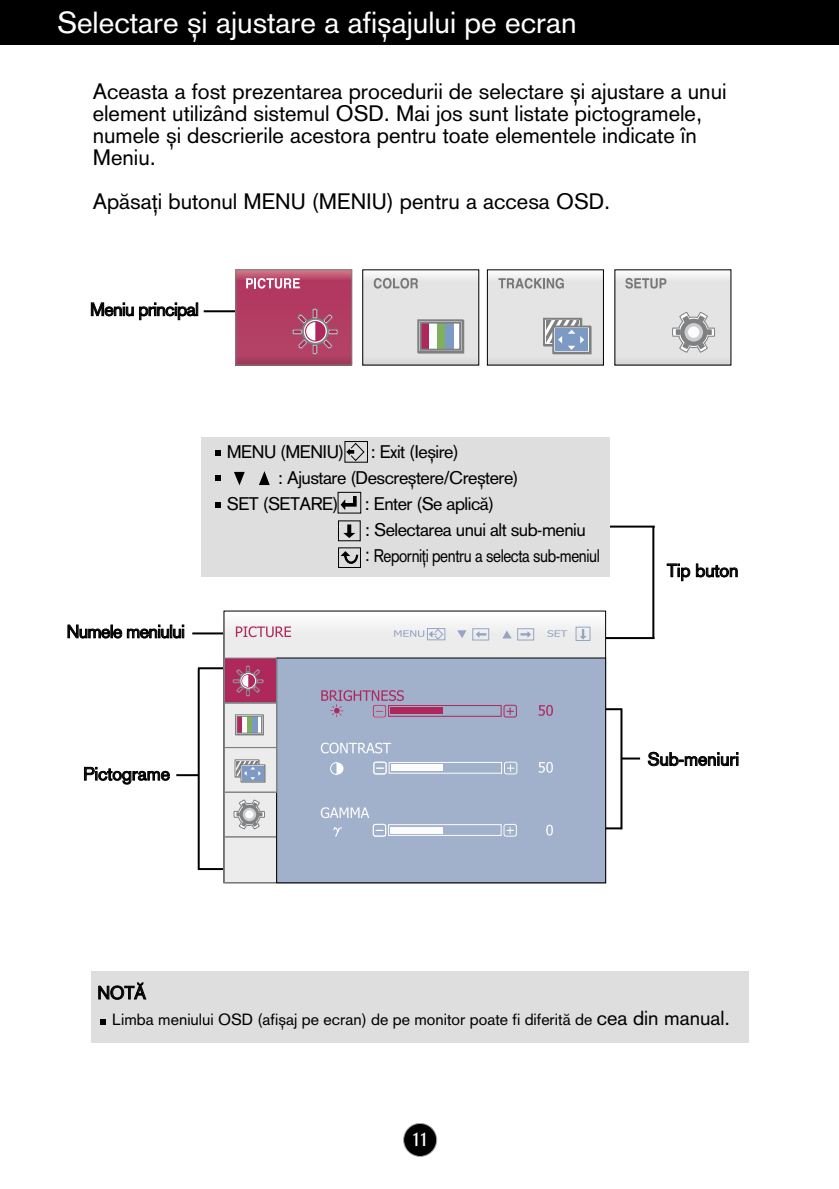
<style>
.page{position:relative;width:839px;height:1189px;background:#fff}
.page>*{position:absolute;margin:0;border:0;box-sizing:border-box;transform-origin:0 0}
.t1{font:30px "Akzid Gro Rom East";color:#fff}
.t2{font:22px/22px "Akzid Gro Rom East";color:#000}
.t3{font:700 20px "Optima";color:#fff;scale:.7 1}
.t4{font:18px/25.8px "Akzid Gro Rom East";letter-spacing:-.03em;color:#000}
.t5{font:18px "Akzid Gro Rom East";letter-spacing:-.005em;color:#000}
.t6{font:16px "Akzid Gro Rom East";color:#000}
.s1{font-family:"Helvetica"}
.s2{font-size:20px}
</style>
<div class="page">
<div style="left:403px;top:1123px;width:33px;height:33px;background:#000;border-radius:50%"></div>
<div style="left:403px;top:1123px;width:34px;height:34px;border:2px solid #a5a5a5;border-radius:50%"></div>
<div style="left:0;top:0;width:839px;height:45px;background:#000"></div>
<div style="left:91px;top:971px;width:657px;height:71px;background:#dedede"></div>
<svg style="left:100px;top:1019px;width:6px;height:6px"></svg>
<hr style="left:620px;top:708px;width:2px;height:121px;background:#000">
<hr style="left:594px;top:708px;width:27px;height:2px;background:#000">
<svg style="left:622px;top:757px;width:18px;height:2px"></svg>
<hr style="left:594px;top:827px;width:27px;height:2px;background:#000">
<hr style="left:652px;top:526px;width:2px;height:112px;background:#000">
<hr style="left:602px;top:525px;width:52px;height:2px;background:#000">
<hr style="left:604px;top:637px;width:50px;height:2px;background:#000">
<hr style="left:198px;top:668px;width:2px;height:201px;background:#000">
<hr style="left:198px;top:667px;width:26px;height:2px;background:#000">
<hr style="left:176px;top:774px;width:23px;height:2px;background:#000">
<hr style="left:198px;top:868px;width:26px;height:2px;background:#000">
<hr style="left:192px;top:632px;width:52px;height:2px;background:#000">
<hr style="left:204px;top:310px;width:49px;height:2px;background:#000">
<div style="left:225px;top:624px;width:379px;height:257px;background:#ebeceb"></div>
<div style="left:224px;top:791px;width:53px;height:46px;border:1px solid #7e8081"></div>
<svg style="left:234px;top:799px;width:31px;height:30px"></svg>
<svg style="left:239px;top:804px;width:20px;height:20px"></svg>
<svg style="left:243px;top:808px;width:13px;height:13px"></svg>
<div style="left:245px;top:810px;width:8px;height:8px;background:#fcfcfc;border-radius:50%"></div>
<div style="left:224px;top:836px;width:53px;height:47px;border:1px solid #7e8081"></div>
<div style="left:277px;top:658px;width:328px;height:224px;background:#a1b0cb"></div>
<div style="left:276px;top:657px;width:330px;height:226px;border:1px solid #000"></div>
<svg style="left:321px;top:742px;width:70px;height:11px"></svg>
<svg style="left:236px;top:626px;width:55px;height:11px"></svg>
<svg style="left:321px;top:690px;width:196px;height:28px"></svg>
<svg style="left:373px;top:761px;width:145px;height:14px"></svg>
<svg style="left:538px;top:705px;width:15px;height:11px"></svg>
<svg style="left:538px;top:762px;width:15px;height:11px"></svg>
<svg style="left:546px;top:824px;width:7px;height:11px"></svg>
<svg style="left:330px;top:762px;width:13px;height:13px"></svg>
<svg style="left:321px;top:807px;width:196px;height:30px"></svg>
<svg style="left:223px;top:657px;width:54px;height:136px"></svg>
<svg style="left:547px;top:630px;width:20px;height:7px"></svg>
<div style="left:472px;top:628px;width:17px;height:12px;border:1px solid #96a5c4"></div>
<svg style="left:475px;top:630px;width:11px;height:9px"></svg>
<div style="left:517px;top:628px;width:17px;height:12px;border:1px solid #96a5c4"></div>
<svg style="left:520px;top:630px;width:11px;height:8px"></svg>
<svg style="left:579px;top:629px;width:8px;height:10px"></svg>
<div style="left:427px;top:628px;width:18px;height:12px;border:1px solid #96a5c4"></div>
<svg style="left:394px;top:628px;width:50px;height:12px"></svg>
<div style="left:575px;top:627px;width:15px;height:14px;border:1px solid #96a5c4"></div>
<svg style="left:502px;top:630px;width:10px;height:8px"></svg>
<svg style="left:457px;top:630px;width:9px;height:8px"></svg>
<div style="left:202px;top:438px;width:408px;height:139px;background:#dedede"></div>
<svg style="left:215px;top:502px;width:6px;height:5px"></svg>
<svg style="left:215px;top:475px;width:6px;height:6px"></svg>
<svg style="left:215px;top:450px;width:6px;height:5px"></svg>
<div style="left:344px;top:441px;width:24px;height:21px;border:1px solid #000"></div>
<svg style="left:346px;top:442px;width:19px;height:19px"></svg>
<div style="left:338px;top:492px;width:23px;height:21px;border:1px solid #000"></div>
<svg style="left:340px;top:496px;width:17px;height:14px"></svg>
<svg style="left:343px;top:524px;width:12px;height:14px"></svg>
<div style="left:338px;top:547px;width:23px;height:21px;border:1px solid #000"></div>
<svg style="left:340px;top:551px;width:19px;height:13px"></svg>
<svg style="left:234px;top:472px;width:11px;height:13px"></svg>
<svg style="left:259px;top:471px;width:11px;height:14px"></svg>
<svg style="left:237px;top:271px;width:113px;height:92px"></svg>
<div style="left:235px;top:269px;width:117px;height:96px;border:1px solid #7e8081"></div>
<svg style="left:291px;top:308px;width:48px;height:47px"></svg>
<svg style="left:364px;top:275px;width:113px;height:88px"></svg>
<div style="left:487px;top:270px;width:116px;height:95px;background:linear-gradient(to bottom,#ececec,#d8d8d8)"></div>
<div style="left:615px;top:270px;width:116px;height:95px;background:linear-gradient(to bottom,#eaeaea,#e0e0e0)"></div>
<svg style="left:672px;top:311px;width:43px;height:42px"></svg>
<div style="left:680px;top:319px;width:27px;height:27px;background:#7e8081;border-radius:50%"></div>
<div style="left:684px;top:323px;width:19px;height:18px;background:#cecdd0;border-radius:50%"></div>
<div style="left:688px;top:326px;width:11px;height:12px;background:#fcfcfc;border-radius:50%"></div>
<div style="left:418px;top:320px;width:46px;height:33px;border:2px solid #7e8081"></div>
<div style="left:417px;top:319px;width:46px;height:34px;border:2px solid #7e8081"></div>
<div style="left:552px;top:325px;width:39px;height:29px;border:2px solid #7e8081"></div>
<div style="left:555px;top:328px;width:33px;height:23px;background:#7d9ac5"></div>
<svg style="left:418px;top:317px;width:166px;height:35px"></svg>
<svg style="left:625px;top:278px;width:41px;height:11px"></svg>
<svg style="left:246px;top:278px;width:54px;height:11px"></svg>
<svg style="left:374px;top:278px;width:44px;height:11px"></svg>
<svg style="left:498px;top:278px;width:66px;height:11px"></svg>
<h1 class="t1" style="left:57px;top:12px;width:521px">Selectare ∫i ajustare a afi∫ajului pe ecran</h1>
<p class="t2" style="left:93px;top:83px;width:635px">Aceasta a fost prezentarea procedurii de selectare ∫i ajustare a unui element utiliz‚nd sistemul OSD. Mai jos sunt listate pictogramele, numele ∫i descrierile acestora pentru toate elementele indicate Ón Meniu.</p>
<p class="t2" style="left:93px;top:193px;width:519px">Ap„sa˛i butonul MENU (MENIU) pentru a accesa OSD.</p>
<p class="t4" style="left:90px;top:298px;width:110px">Meniu principal</p>
<p class="t4" style="left:67px;top:620px;width:120px">Numele meniului</p>
<p class="t4" style="left:227px;top:441px;width:119px">MENU (MENIU)</p>
<p class="t4" style="left:371px;top:441px;width:89px">: Exit (Ie∫ire)</p>
<p class="t4" style="left:278px;top:466px;width:242px">: Ajustare (Descre∫tere/Cre∫tere)</p>
<p class="t4" style="left:227px;top:493px;width:113px">SET (SETARE)</p>
<p class="t4" style="left:365px;top:493px;width:236px">: Enter (Se aplic„)<br>: Selectarea unui alt sub-meniu<br><span class="s1">:</span> Reporni˛i pentru a selecta sub-meniul</p>
<p class="t5" style="left:83px;top:767px;width:88px">Pictograme</p>
<p class="t5" style="left:667px;top:564px;width:73px">Tip buton</p>
<p class="t5" style="left:647px;top:752px;width:93px">Sub-meniuri</p>
<p class="t4" style="left:97px;top:981px;width:50px">NOT√</p>
<p class="t6" style="left:112px;top:1013px;width:619px">Limba meniului OSD (afi∫aj pe ecran) de pe monitor poate fi diferit„ de <span class="s2">cea din manual.</span></p>
<p class="t3" style="left:412px;top:1131px;width:23px">11</p>
</div>
